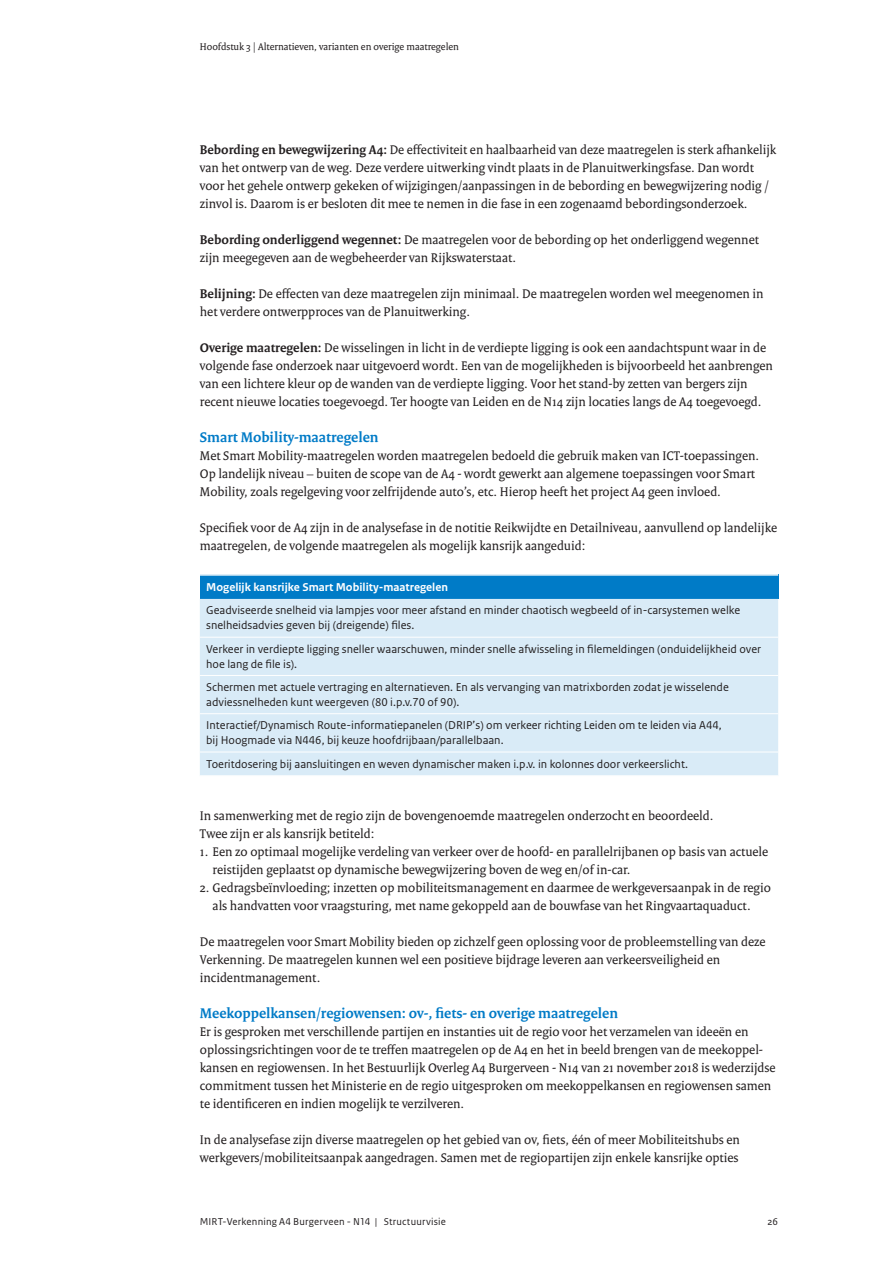
<style>
.page{position:relative;width:893px;height:1263px;background:#fff}
.page>*{position:absolute;margin:0;border:0;box-sizing:border-box;transform-origin:0 0}
._08_RO_Alineakop{font:700 15px "Rijksoverheid Serif";color:#007bc7}
._06_RO_Broodtekst{font:13.5px/18px "Rijksoverheid Serif";color:#231f20}
._16_RO_Tabel_Broodte{font:12px/15px "Rijksoverheid Sans Text";color:#231f20}
._15_RO_Tabel_Kop{font:700 12px "Rijksoverheid Sans Text";color:#fff}
.t1{font:10.5px "Rijksoverheid Serif";color:#231f20}
.t2{font:10.5px "Rijksoverheid Sans Text";letter-spacing:.015em;color:#231f20}
.s1{font-weight:700}
</style>
<div class="page">
<div style="left:200px;top:575px;width:578px;height:24px;background:#007bc7"></div>
<div style="left:200px;top:599px;width:578px;height:176px;background:#d9ebf7"></div>
<hr style="left:200px;top:574px;width:578px;height:2px;background:#fff">
<hr style="left:200px;top:637px;width:578px;height:1px;background:#fff">
<hr style="left:200px;top:675px;width:578px;height:1px;background:#fff">
<hr style="left:200px;top:713px;width:578px;height:1px;background:#fff">
<hr style="left:200px;top:752px;width:578px;height:1px;background:#fff">
<p class="t1" style="left:200px;top:41px;width:261px">Hoofdstuk 3 | Alternatieven, varianten en overige maatregelen</p>
<p class="_06_RO_Broodtekst" style="left:200px;top:141px;width:578px"><span class="s1">Bebording en bewegwijzering A4:</span> De effectiviteit en haalbaarheid van deze maatregelen is sterk afhankelijk van het ontwerp van de weg. Deze verdere uitwerking vindt plaats in de Planuitwerkingsfase. Dan wordt voor het gehele ontwerp gekeken of wijzigingen/aanpassingen in de bebording en bewegwijzering nodig / zinvol is. Daarom is er besloten dit mee te nemen in die fase in een zogenaamd bebordingsonderzoek.</p>
<p class="_06_RO_Broodtekst" style="left:200px;top:231px;width:561px"><span class="s1">Bebording onderliggend wegennet:</span> De maatregelen voor de bebording op het onderliggend wegennet zijn meegegeven aan de wegbeheerder van Rijkswaterstaat.</p>
<p class="_06_RO_Broodtekst" style="left:200px;top:285px;width:565px"><span class="s1">Belijning:</span> De effecten van deze maatregelen zijn minimaal. De maatregelen worden wel meegenomen in het verdere ontwerpproces van de Planuitwerking.</p>
<p class="_06_RO_Broodtekst" style="left:200px;top:339px;width:575px"><span class="s1">Overige maatregelen:</span> De wisselingen in licht in de verdiepte ligging is ook een aandachtspunt waar in de volgende fase onderzoek naar uitgevoerd wordt. Een van de mogelijkheden is bijvoorbeeld het aanbrengen van een lichtere kleur op de wanden van de verdiepte ligging. Voor het stand-by zetten van bergers zijn recent nieuwe locaties toegevoegd. Ter hoogte van Leiden en de N14 zijn locaties langs de A4 toegevoegd.</p>
<h3 class="_08_RO_Alineakop" style="left:200px;top:428px;width:180px">Smart Mobility-maatregelen</h3>
<p class="_06_RO_Broodtekst" style="left:200px;top:447px;width:561px">Met Smart Mobility-maatregelen worden maatregelen bedoeld die gebruik maken van ICT-toepassingen.<br>Op landelijk niveau – buiten de scope van de A4 - wordt gewerkt aan algemene toepassingen voor Smart<br>Mobility, zoals regelgeving voor zelfrijdende auto’s, etc. Hierop heeft het project A4 geen invloed.</p>
<p class="_06_RO_Broodtekst" style="left:200px;top:519px;width:579px">Specifiek voor de A4 zijn in de analysefase in de notitie Reikwijdte en Detailniveau, aanvullend op landelijke maatregelen, de volgende maatregelen als mogelijk kansrijk aangeduid:</p>
<p class="_15_RO_Tabel_Kop" style="left:206px;top:580px;width:243px">Mogelijk kansrijke Smart Mobility-maatregelen</p>
<p class="_16_RO_Tabel_Broodte" style="left:206px;top:603px;width:535px">Geadviseerde snelheid via lampjes voor meer afstand en minder chaotisch wegbeeld of in-carsystemen welke snelheidsadvies geven bij (dreigende) files.</p>
<p class="_16_RO_Tabel_Broodte" style="left:206px;top:641px;width:556px">Verkeer in verdiepte ligging sneller waarschuwen, minder snelle afwisseling in filemeldingen (onduidelijkheid over hoe lang de file is).</p>
<p class="_16_RO_Tabel_Broodte" style="left:206px;top:680px;width:524px">Schermen met actuele vertraging en alternatieven. En als vervanging van matrixborden zodat je wisselende adviessnelheden kunt weergeven (80 i.p.v.70 of 90).</p>
<p class="_16_RO_Tabel_Broodte" style="left:206px;top:718px;width:517px">Interactief/Dynamisch Route-informatiepanelen (DRIP’s) om verkeer richting Leiden om te leiden via A44, bij Hoogmade via N446, bij keuze hoofdrijbaan/parallelbaan.</p>
<p class="_16_RO_Tabel_Broodte" style="left:206px;top:756px;width:483px">Toeritdosering bij aansluitingen en weven dynamischer maken i.p.v. in kolonnes door verkeerslicht.</p>
<p class="_06_RO_Broodtekst" style="left:200px;top:807px;width:515px">In samenwerking met de regio zijn de bovengenoemde maatregelen onderzocht en beoordeeld.<br>Twee zijn er als kansrijk betiteld:</p>
<p class="_06_RO_Broodtekst" style="left:213px;top:843px;width:557px;text-indent:-13px">1. Een zo optimaal mogelijke verdeling van verkeer over de hoofd- en parallelrijbanen op basis van actuele reistijden geplaatst op dynamische bewegwijzering boven de weg en/of in-car.</p>
<p class="_06_RO_Broodtekst" style="left:200px;top:879px;width:573px;text-align:center">2. Gedragsbeïnvloeding; inzetten op mobiliteitsmanagement en daarmee de werkgeversaanpak in de regio als handvatten voor vraagsturing, met name gekoppeld aan de bouwfase van het Ringvaartaquaduct.</p>
<p class="_06_RO_Broodtekst" style="left:200px;top:933px;width:567px">De maatregelen voor Smart Mobility bieden op zichzelf geen oplossing voor de probleemstelling van deze<br>Verkenning. De maatregelen kunnen wel een positieve bijdrage leveren aan verkeersveiligheid en incidentmanagement.</p>
<h3 class="_08_RO_Alineakop" style="left:200px;top:1004px;width:420px">Meekoppelkansen/regiowensen: ov-, fiets- en overige maatregelen</h3>
<p class="_06_RO_Broodtekst" style="left:200px;top:1023px;width:577px">Er is gesproken met verschillende partijen en instanties uit de regio voor het verzamelen van ideeën en oplossingsrichtingen voor de te treffen maatregelen op de A4 en het in beeld brengen van de meekoppel&shy;kansen en regiowensen. In het Bestuurlijk Overleg A4 Burgerveen - N14 van 21 november 2018 is wederzijdse commitment tussen het Ministerie en de regio uitgesproken om meekoppelkansen en regiowensen samen te identificeren en indien mogelijk te verzilveren.</p>
<p class="_06_RO_Broodtekst" style="left:200px;top:1131px;width:542px">In de analysefase zijn diverse maatregelen op het gebied van ov, fiets, één of meer Mobiliteitshubs en werkgevers/mobiliteitsaanpak aangedragen. Samen met de regiopartijen zijn enkele kansrijke opties</p>
<p class="t2" style="left:200px;top:1215px;width:248px">MIRT-Verkenning A4 Burgerveen - N14 | Structuurvisie</p>
<p class="t2" style="left:767px;top:1215px;width:12px">26</p>
</div>
